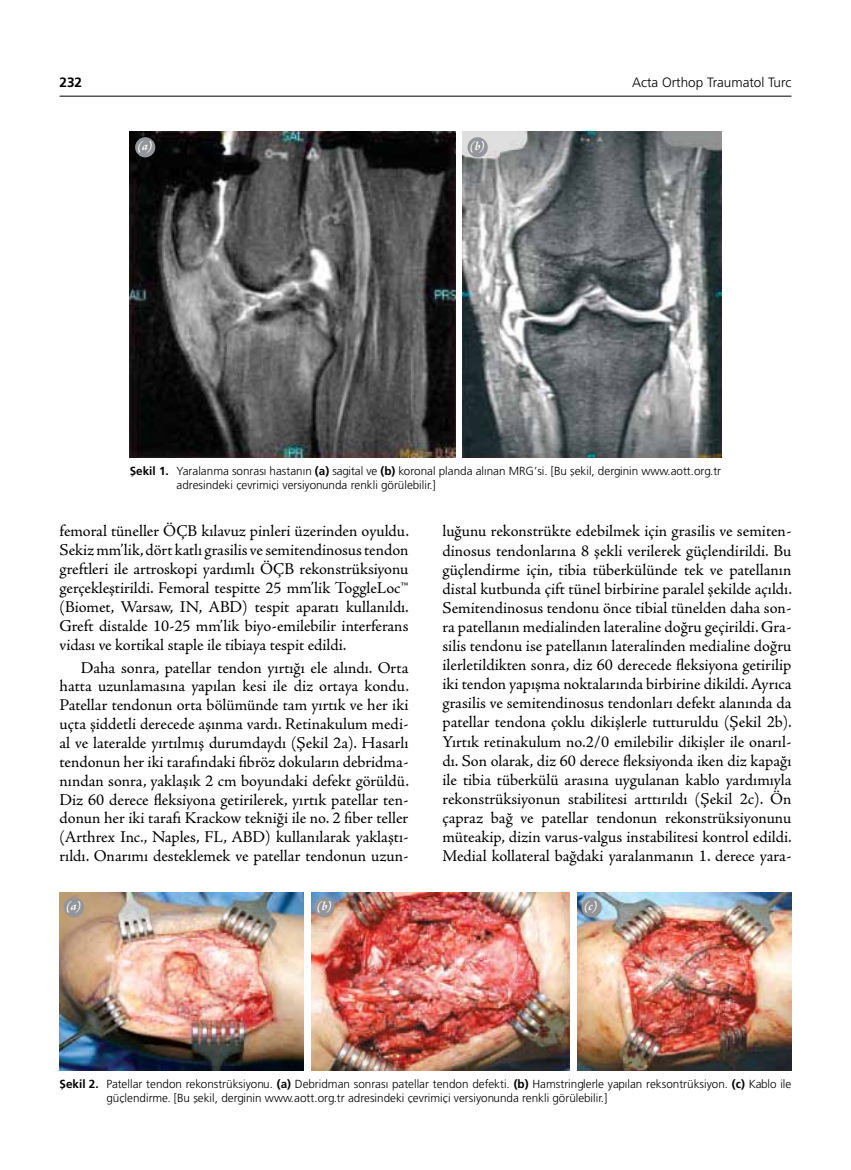
<style>
.page{position:relative;width:851px;height:1170px;background:#fff}
.page>*{position:absolute;margin:0;border:0;box-sizing:border-box;transform-origin:0 0}
.t1{font:16.5px/19px "Adobe Jenson Pro";letter-spacing:-.005em;color:#000;text-align:justify}
.t2{font:13.5px "Frutiger Light Nr Tr";color:#000}
.t3{font:13.5px "Frutiger Bold Tr";color:#000}
.t4{font:italic 700 12.75px "Adobe Jenson Pro";color:#fff}
.t5{font:11.7px/14.1px "Frutiger Light Nr Tr";color:#000}
.s1{font-family:"Frutiger Bold Tr"}
</style>
<div class="page">
<hr style="left:60px;top:96px;width:731px;height:1px;background:#000">
<img style="left:130px;top:132px;width:325px;height:326px">
<img style="left:462px;top:132px;width:259px;height:326px">
<div style="left:135px;top:137px;width:20px;height:20px;background:#939598;border-radius:50%"></div>
<div style="left:467px;top:137px;width:20px;height:20px;background:#939598;border-radius:50%"></div>
<img style="left:60px;top:892px;width:243px;height:178px">
<img style="left:311px;top:892px;width:258px;height:178px">
<img style="left:577px;top:892px;width:214px;height:178px">
<div style="left:64px;top:897px;width:20px;height:20px;background:#939598;border-radius:50%"></div>
<div style="left:314px;top:897px;width:20px;height:20px;background:#939598;border-radius:50%"></div>
<div style="left:581px;top:897px;width:20px;height:20px;background:#939598;border-radius:50%"></div>
<p class="t3" style="left:60px;top:74px;width:24px">232</p>
<p class="t2" style="left:632px;top:74px;width:161px">Acta Orthop Traumatol Turc</p>
<p class="t4" style="left:137px;top:139px;width:18px">(a)</p>
<p class="t4" style="left:469px;top:139px;width:18px">(b)</p>
<p class="t5" style="left:176px;top:464px;width:546px;text-indent:-47px"><span class="s1">Şekil 1.</span> Yaralanma sonrası hastanın <span class="s1">(a)</span> sagital ve <span class="s1">(b)</span> koronal planda alınan MRG’si. [Bu şekil, derginin www.aott.org.tr adresindeki çevrimiçi versiyonunda renkli görülebilir.]</p>
<p class="t1" style="left:60px;top:522px;width:351px">femoral tüneller ÖÇB kılavuz pinleri üzerinden oyuldu.<br>Sekiz mm’lik, dört katlı grasilis ve semitendinosus tendon greftleri ile artroskopi yardımlı ÖÇB rekonstrüksiyonu gerçekleştirildi. Femoral tespitte 25 mm’lik ToggleLoc™ (Biomet, Warsaw, IN, ABD) tespit aparatı kullanıldı.<br>Greft distalde 10-25 mm’lik biyo-emilebilir interferans vidası ve kortikal staple ile tibiaya tespit edildi.</p>
<p class="t1" style="left:60px;top:658px;width:351px;text-indent:21px">Daha sonra, patellar tendon yırtığı ele alındı. Orta hatta uzunlamasına yapılan kesi ile diz ortaya kondu.<br>Patellar tendonun orta bölümünde tam yırtık ve her iki uçta şiddetli derecede aşınma vardı. Retinakulum medi&shy;al ve lateralde yırtılmış durumdaydı (Şekil 2a). Hasarlı tendonun her iki tarafındaki fibröz dokuların debridma&shy;nından sonra, yaklaşık 2 cm boyundaki defekt görüldü.<br>Diz 60 derece fleksiyona getirilerek, yırtık patellar ten&shy;donun her iki tarafı Krackow tekniği ile no. 2 fiber teller (Arthrex Inc., Naples, FL, ABD) kullanılarak yaklaştı&shy;rıldı. Onarımı desteklemek ve patellar tendonun uzun-</p>
<p class="t1" style="left:442px;top:522px;width:351px">luğunu rekonstrükte edebilmek için grasilis ve semiten&shy;dinosus tendonlarına 8 şekli verilerek güçlendirildi. Bu güçlendirme için, tibia tüberkülünde tek ve patellanın distal kutbunda çift tünel birbirine paralel şekilde açıldı.<br>Semitendinosus tendonu önce tibial tünelden daha son&shy;ra patellanın medialinden lateraline doğru geçirildi. Gra&shy;silis tendonu ise patellanın lateralinden medialine doğru ilerletildikten sonra, diz 60 derecede fleksiyona getirilip iki tendon yapışma noktalarında birbirine dikildi. Ayrıca grasilis ve semitendinosus tendonları defekt alanında da patellar tendona çoklu dikişlerle tutturuldu (Şekil 2b).<br>Yırtık retinakulum no.2/0 emilebilir dikişler ile onarıl&shy;dı. Son olarak, diz 60 derece fleksiyonda iken diz kapağı ile tibia tüberkülü arasına uygulanan kablo yardımıyla rekonstrüksiyonun stabilitesi arttırıldı (Şekil 2c). Ön çapraz bağ ve patellar tendonun rekonstrüksiyonunu müteakip, dizin varus-valgus instabilitesi kontrol edildi.<br>Medial kollateral bağdaki yaralanmanın 1. derece yara-</p>
<p class="t4" style="left:66px;top:899px;width:18px">(a)</p>
<p class="t4" style="left:316px;top:899px;width:18px">(b)</p>
<p class="t4" style="left:583px;top:899px;width:17px">(c)</p>
<p class="t5" style="left:106px;top:1076px;width:686px;text-indent:-47px"><span class="s1">Şekil 2.</span> Patellar tendon rekonstrüksiyonu. <span class="s1">(a)</span> Debridman sonrası patellar tendon defekti. <span class="s1">(b)</span> Hamstringlerle yapılan reksontrüksiyon. <span class="s1">(c)</span> Kablo ile güçlendirme. [Bu şekil, derginin www.aott.org.tr adresindeki çevrimiçi versiyonunda renkli görülebilir.]</p>
</div>
